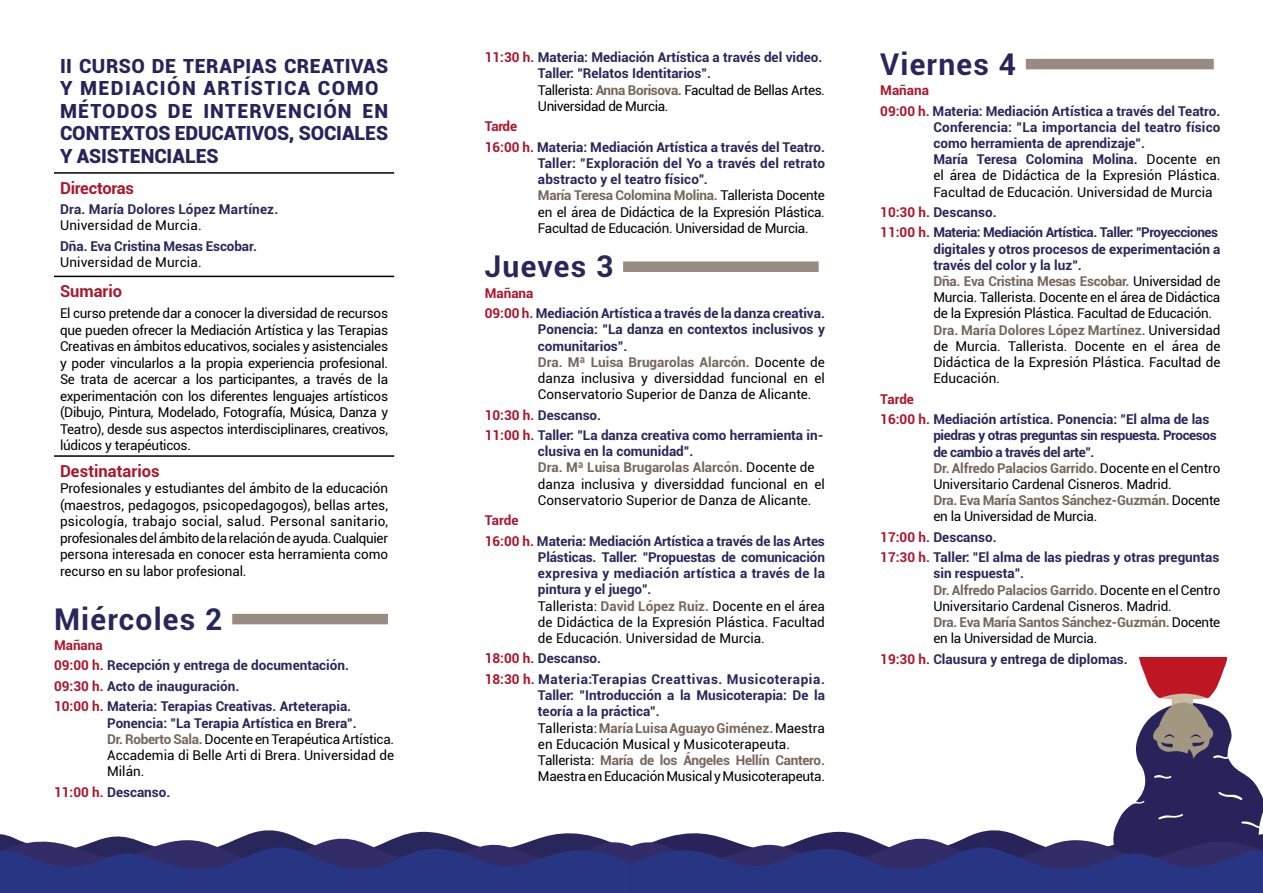
<style>
.page{position:relative;width:1263px;height:893px;background:#fff}
.page>*{position:absolute;margin:0;border:0;box-sizing:border-box;transform-origin:0 0}
.t1{font:700 30px "Roboto";letter-spacing:.04em;color:#29265b}
.t2{font:900 19.5px/22.5px "Roboto";letter-spacing:.025em;color:#29235c}
.t3{font:700 16.5px "Roboto";color:#ac162c}
.t4{font:700 16.5px "Roboto";letter-spacing:-.02em;color:#ac162c}
.t5{font:13.5px/16.2px "Roboto";letter-spacing:-.005em;color:#000}
.t6{font:700 13.5px/20.4px "Roboto";color:#29265b}
.t7{font:700 13.5px/20.4px "Roboto";letter-spacing:-.03em;color:#29265b}
.t8{font:700 13.5px/20.4px "Roboto";letter-spacing:.04em;color:#29265b}
.s1{color:#ac162c}
.s2{font-weight:700;color:#29265b}
.s3{font-weight:700;color:#766559}
.s4{font-weight:400;color:#000}
.s5{color:#766559}
</style>
<div class="page">
<div style="left:1026px;top:59px;width:188px;height:10px;background:#9a8b82"></div>
<div style="left:232px;top:614px;width:156px;height:10px;background:#9a8b82"></div>
<hr style="left:54px;top:172px;width:340px;height:2px;background:#000">
<hr style="left:54px;top:276px;width:340px;height:1px;background:#000">
<hr style="left:54px;top:455px;width:340px;height:2px;background:#000">
<div style="left:623px;top:261px;width:196px;height:11px;background:#9a8b82"></div>
<svg style="left:0;top:657px;width:1263px;height:236px"></svg>
<h2 class="t2" style="left:60px;top:54px;width:330px">II CURSO DE TERAPIAS CREATIVAS<br>Y MEDIACIÓN ARTÍSTICA COMO<br>MÉTODOS DE INTERVENCIÓN EN<br>CONTEXTOS EDUCATIVOS, SOCIALES<br>Y ASISTENCIALES</h2>
<p class="t4" style="left:60px;top:176px;width:75px">Directoras</p>
<p class="t6" style="left:60px;top:199px;width:220px">Dra. María Dolores López Martínez.</p>
<p class="t5" style="left:60px;top:217px;width:143px">Universidad de Murcia.</p>
<p class="t6" style="left:60px;top:235px;width:199px">Dña. Eva Cristina Mesas Escobar.</p>
<p class="t5" style="left:60px;top:254px;width:143px">Universidad de Murcia.</p>
<p class="t3" style="left:60px;top:280px;width:64px">Sumario</p>
<p class="t5" style="left:60px;top:304px;width:330px;text-align:justify">El curso pretende dar a conocer la diversidad de recursos que pueden ofrecer la Mediación Artística y las Terapias Creativas en ámbitos educativos, sociales y asistenciales y poder vincularlos a la propia experiencia profesional.<br>Se trata de acercar a los participantes, a través de la experimentación con los diferentes lenguajes artísticos (Dibujo, Pintura, Modelado, Fotografía, Música, Danza y Teatro), desde sus aspectos interdisciplinares, creativos, lúdicos y terapéuticos.</p>
<p class="t3" style="left:60px;top:459px;width:101px">Destinatarios</p>
<p class="t5" style="left:60px;top:480px;width:330px;text-align:justify">Profesionales y estudiantes del ámbito de la educación (maestros, pedagogos, psicopedagogos), bellas artes, psicología, trabajo social, salud. Personal sanitario, profesionales del ámbito de la relación de ayuda. Cualquier persona interesada en conocer esta herramienta como recurso en su labor profesional.</p>
<h1 class="t1" style="left:54px;top:598px;width:170px">Miércoles 2</h1>
<p class="t6" style="left:54px;top:634px;width:299px"><span class="s1">Mañana<br>09:00 h.</span> Recepción y entrega de documentación.<br><span class="s1">09:30 h.</span> Acto de inauguración.<br><span class="s1">10:00 h.</span> Materia: Terapias Creativas. Arteterapia.</p>
<p class="t5" style="left:107px;top:714px;width:289px"><span class="s2">Ponencia: "La Terapia Artística en Brera".<br></span><span class="s3">Dr. Roberto Sala.</span> Docente en Terapéutica Artística.<br>Accademia di Belle Arti di Brera. Universidad de Milán.</p>
<p class="t6" style="left:54px;top:781px;width:118px"><span class="s1">11:00 h.</span> Descanso.</p>
<p class="t6" style="left:538px;top:49px;width:288px;line-height:16.2px;text-indent:-53px"><span class="s1">11:30 h.</span> Materia: Mediación Artística a través del video.<br>Taller: "Relatos Identitarios".<br><span class="s4">Tallerista:</span> <span class="s5">Anna Borisova.</span> <span class="s4">Facultad de Bellas Artes.<br>Universidad de Murcia.</span></p>
<p class="t6" style="left:485px;top:116px;width:342px"><span class="s1">Tarde<br>16:00 h.</span> Materia: Mediación Artística a través del Teatro.</p>
<p class="t5" style="left:538px;top:155px;width:288px"><span class="s2">Taller: "Exploración del Yo a través del retrato abstracto y el teatro físico".<br></span><span class="s3">María Teresa Colomina Molina.</span> Tallerista Docente en el área de Didáctica de la Expresión Plástica.<br>Facultad de Educación. Universidad de Murcia.</p>
<h1 class="t1" style="left:485px;top:245px;width:130px">Jueves 3</h1>
<p class="t6" style="left:485px;top:282px;width:342px"><span class="s1">Mañana<br>09:00 h.</span> Mediación Artística a través de la danza creativa.</p>
<p class="t5" style="left:538px;top:321px;width:289px"><span class="s2">Ponencia: "La danza en contextos inclusivos y comunitarios".<br></span><span class="s3">Dra. Mª Luisa Brugarolas Alarcón.</span> Docente de danza inclusiva y diversiddad funcional en el Conservatorio Superior de Danza de Alicante.</p>
<p class="t6" style="left:485px;top:404px;width:340px"><span class="s1">10:30 h.</span> Descanso.<br><span class="s1">11:00 h.</span> Taller: "La danza creativa como herramienta in-</p>
<p class="t5" style="left:538px;top:443px;width:289px"><span class="s2">clusiva en la comunidad".<br></span><span class="s3">Dra. Mª Luisa Brugarolas Alarcón.</span> Docente de danza inclusiva y diversiddad funcional en el Conservatorio Superior de Danza de Alicante.</p>
<p class="t6" style="left:485px;top:510px;width:342px"><span class="s1">Tarde<br>16:00 h.</span> Materia: Mediación Artística a través de las Artes</p>
<p class="t5" style="left:538px;top:549px;width:289px"><span class="s2">Plásticas. Taller: "Propuestas de comunicación expresiva y mediación artística a través de la pintura y el juego".<br></span>Tallerista: <span class="s3">David López Ruiz.</span> Docente en el área de Didáctica de la Expresión Plástica. Facultad de Educación. Universidad de Murcia.</p>
<p class="t8" style="left:485px;top:648px;width:342px"><span class="s1">18:00 h.</span> Descanso.<br><span class="s1">18:30 h.</span> Materia:Terapias Creattivas. Musicoterapia.</p>
<p class="t5" style="left:538px;top:687px;width:289px"><span class="s2">Taller: "Introducción a la Musicoterapia: De la teoría a la práctica".<br></span>Tallerista: <span class="s3">María Luisa Aguayo Giménez.</span> Maestra en Educación Musical y Musicoterapeuta.<br>Tallerista: <span class="s3">María de los Ángeles Hellín Cantero.<br></span>Maestra en Educación Musical y Musicoterapeuta.</p>
<h1 class="t1" style="left:880px;top:43px;width:137px">Viernes 4</h1>
<p class="t6" style="left:880px;top:80px;width:342px"><span class="s1">Mañana<br>09:00 h.</span> Materia: Mediación Artística a través del Teatro.</p>
<p class="t6" style="left:933px;top:118px;width:289px;line-height:16.2px">Conferencia: "La importancia del teatro físico como herramienta de aprendizaje".<br>María Teresa Colomina Molina. <span class="s4">Docente en el área de Didáctica de la Expresión Plástica.<br>Facultad de Educación. Universidad de Murcia</span></p>
<p class="t7" style="left:880px;top:201px;width:339px"><span class="s1">10:30 h.</span> Descanso.<br><span class="s1">11:00 h.</span> Materia: Mediación Artística. Taller: "Proyecciones</p>
<p class="t5" style="left:933px;top:240px;width:289px"><span class="s2">digitales y otros procesos de experimentación a través del color y la luz".<br></span><span class="s3">Dña. Eva Cristina Mesas Escobar.</span> Universidad de Murcia. Tallerista. Docente en el área de Didáctica de la Expresión Plástica. Facultad de Educación.<br><span class="s3">Dra. María Dolores López Martínez.</span> Universidad de Murcia. Tallerista. Docente en el área de Didáctica de la Expresión Plástica. Facultad de Educación.</p>
<p class="t6" style="left:880px;top:388px;width:331px"><span class="s1">Tarde<br>16:00 h.</span> Mediación artística. Ponencia: "El alma de las</p>
<p class="t5" style="left:933px;top:427px;width:288px"><span class="s2">piedras y otras preguntas sin respuesta. Procesos de cambio a través del arte".<br></span><span class="s3">Dr. Alfredo Palacios Garrido.</span> Docente en el Centro Universitario Cardenal Cisneros. Madrid.<br><span class="s3">Dra. Eva María Santos Sánchez-Guzmán.</span> Docente en la Universidad de Murcia.</p>
<p class="t6" style="left:880px;top:526px;width:341px"><span class="s1">17:00 h.</span> Descanso.<br><span class="s1">17:30 h.</span> Taller: "El alma de las piedras y otras preguntas</p>
<p class="t5" style="left:933px;top:565px;width:288px"><span class="s2">sin respuesta".<br></span><span class="s3">Dr. Alfredo Palacios Garrido.</span> Docente en el Centro Universitario Cardenal Cisneros. Madrid.<br><span class="s3">Dra. Eva María Santos Sánchez-Guzmán.</span> Docente en la Universidad de Murcia.</p>
<p class="t6" style="left:880px;top:648px;width:249px"><span class="s1">19:30 h.</span> Clausura y entrega de diplomas.</p>
</div>
